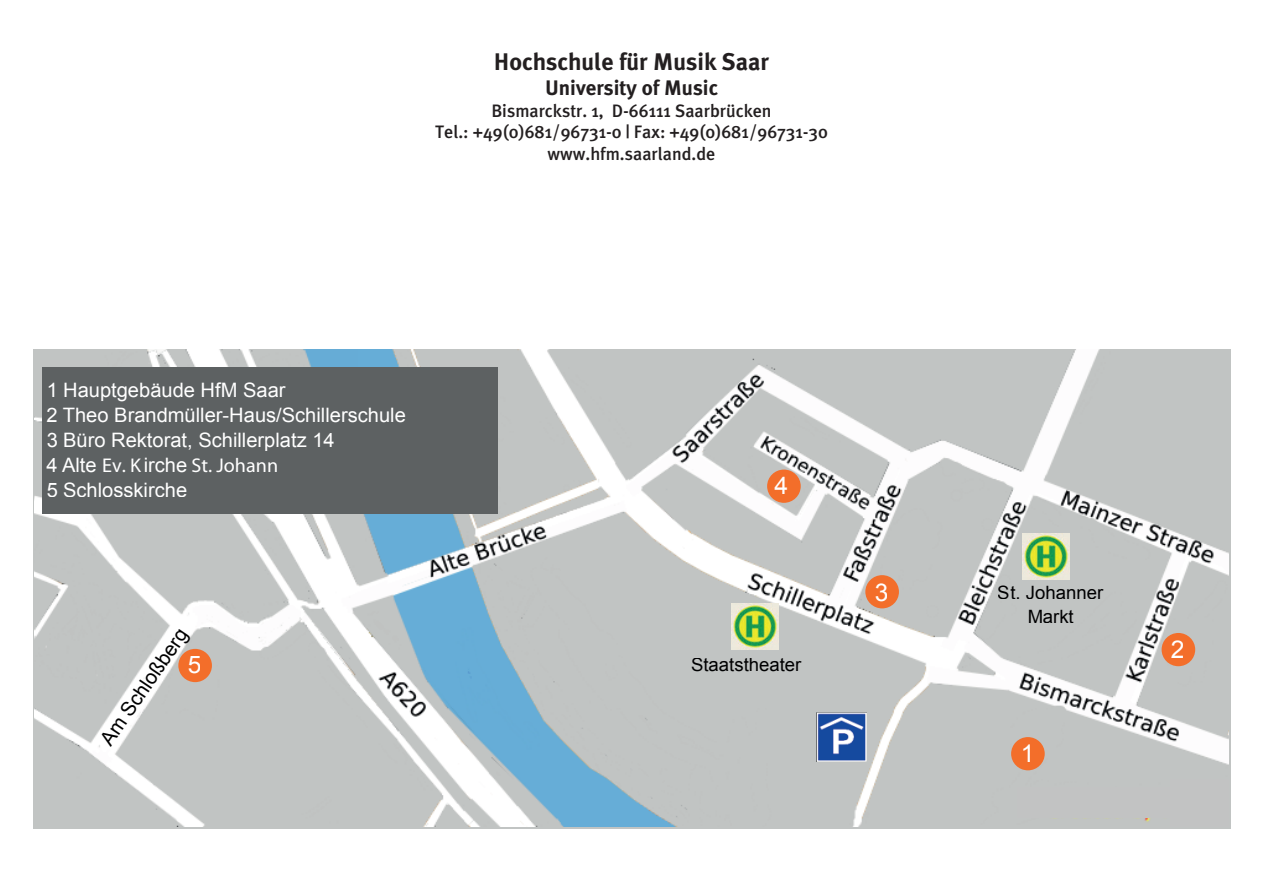
<style>
.page{position:relative;width:1263px;height:893px;background:#fff}
.page>*{position:absolute;margin:0;border:0;box-sizing:border-box;transform-origin:0 0}
.t1{font:24.45px "Arial";color:#fff}
.t2{font:700 24px "Meta Plus";color:#231f20}
.t3{font:700 21px "Meta Plus";color:#231f20}
.t4{font:20.1px "Arial";color:#000001}
.t5{font:19.95px/24.9px "Arial";color:#fff}
.t6{font:18.3px/23.9px "Arial";color:#000001;text-align:center}
.t7{font:500 18px/21.6px "Meta Plus";color:#231f20;text-align:center}
.s1{font-style:inherit}
</style>
<div class="page">
<img style="left:35px;top:349px;width:1194px;height:478px">
<div style="left:1017px;top:788px;width:203px;height:30px;background:#c2c3c3"></div>
<div style="left:1170px;top:779px;width:59px;height:48px;background:#c2c3c3"></div>
<div style="left:178px;top:649px;width:34px;height:33px;background:#f36e2a;border-radius:50%"></div>
<div style="left:767px;top:470px;width:34px;height:33px;background:#f36e2a;border-radius:50%"></div>
<div style="left:865px;top:575px;width:34px;height:33px;background:#f36e2a;border-radius:50%"></div>
<div style="left:1161px;top:633px;width:34px;height:33px;background:#f36e2a;border-radius:50%"></div>
<div style="left:1011px;top:737px;width:34px;height:33px;background:#f36e2a;border-radius:50%"></div>
<div style="left:42px;top:368px;width:456px;height:146px;background:#5d6162"></div>
<img style="left:1023px;top:533px;width:46px;height:46px">
<img style="left:732px;top:604px;width:46px;height:46px">
<img style="left:817px;top:712px;width:49px;height:50px">
<p class="t2" style="left:494px;top:48px;width:277px">Hochschule für Musik Saar</p>
<p class="t3" style="left:545px;top:76px;width:174px">University of Music</p>
<p class="t7" style="left:435px;top:100px;width:394px">Bismarckstr. 1, D-66111 Saarbrücken<br>Tel.: +49(0)681/96731-0 | Fax: +49(0)681/96731-30 www.hfm.saarland.de</p>
<p class="t5" style="left:46px;top:378px;width:361px">1 Hauptgebäude HfM Saar<br>2 Theo Brandmüller-Haus/Schillerschule<br>3 Büro Rektorat, Schillerplatz 14<br>4 Alte <span class="s1">Ev. K</span>irche <span class="s1">St. Johann<br></span>5 Schlosskirche</p>
<p class="t4" style="left:95px;top:736px;width:139px;rotate:-56deg">Am Schloßberg</p>
<p class="t1" style="left:187px;top:649px;width:15px">5</p>
<p class="t1" style="left:774px;top:470px;width:15px">4</p>
<p class="t6" style="left:691px;top:653px;width:112px">Staatstheater</p>
<p class="t1" style="left:874px;top:577px;width:15px">3</p>
<p class="t6" style="left:998px;top:580px;width:107px">St. Johanner<br>Markt</p>
<p class="t1" style="left:1020px;top:737px;width:15px">1</p>
<p class="t1" style="left:1170px;top:633px;width:15px">2</p>
</div>
